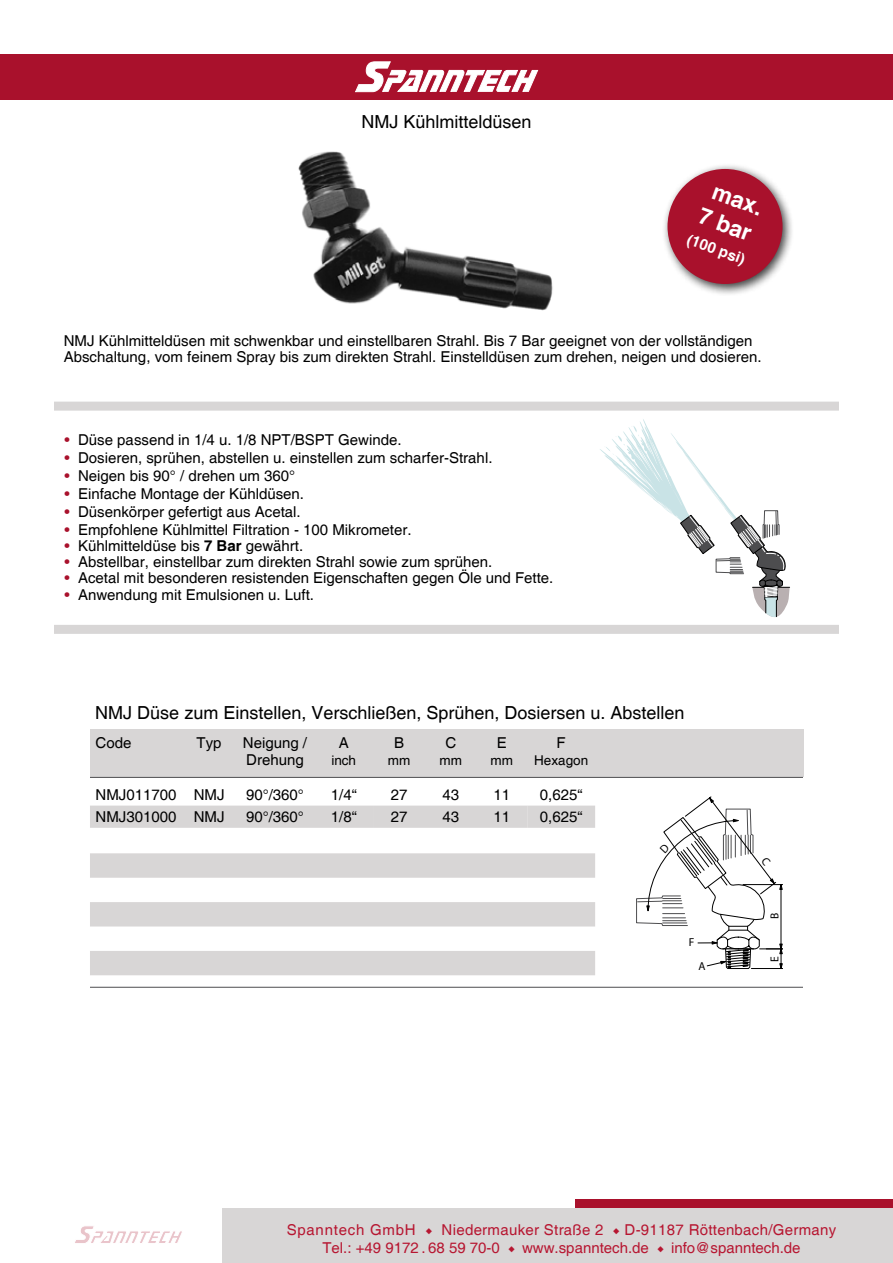
<style>
.page{position:relative;width:893px;height:1263px;background:#fff}
.page>*{position:absolute;margin:0;border:0;box-sizing:border-box;transform-origin:0 0}
.t1{font:700 22.8px/27.3px "Helvetica";color:#fff}
.t2{font:18px "Helvetica";color:#000}
.t3{font:15px/16.2px "Helvetica";color:#000101}
.t4{font:15px/17px "Helvetica";color:#000}
.t5{font:15px/18px "Helvetica";letter-spacing:.02em;color:#b71631;text-align:center}
.t6{font:700 15px "Helvetica";color:#fff}
.t7{font:13.5px "Helvetica";color:#000}
.t8{font:11.55px "Myriad Pro";color:#000}
.s1{color:#a9112c}
.s2{font-weight:700}
.s3{font-family:"Minion Pro"}
</style>
<div class="page">
<div style="left:0;top:54px;width:893px;height:46px;background:#a9112c"></div>
<div style="left:576px;top:1200px;width:317px;height:63px;background:#a9112c"></div>
<div style="left:223px;top:1209px;width:670px;height:54px;background:#d8d6d6"></div>
<svg style="left:75px;top:1226px;width:107px;height:17px"></svg>
<svg style="left:355px;top:61px;width:183px;height:31px"></svg>
<img style="left:298px;top:151px;width:255px;height:160px">
<div style="left:54px;top:402px;width:785px;height:9px;background:#d8d6d6"></div>
<div style="left:54px;top:625px;width:785px;height:9px;background:#d8d6d6"></div>
<div style="left:90px;top:729px;width:713px;height:48px;background:#d8d6d6"></div>
<hr style="left:90px;top:987px;width:713px;height:1px;background:#4d4d4f">
<hr style="left:90px;top:777px;width:713px;height:1px;background:#4d4d4f">
<svg style="left:90px;top:805px;width:505px;height:170px;fill:#d8d6d6"></svg>
<div style="left:373px;top:805px;width:154px;height:23px;background:#d8d6d6"></div>
<svg style="left:600px;top:419px;width:190px;height:199px"></svg>
<div style="left:661px;top:163px;width:133px;height:133px;background:#000;opacity:.75"></div>
<div style="left:667px;top:169px;width:115px;height:115px;background:#a9112c;border-radius:50%"></div>
<svg style="left:636px;top:797px;width:147px;height:172px"></svg>
<p class="t2" style="left:361px;top:111px;width:172px">NMJ Kühlmitteldüsen</p>
<h1 class="t1" style="left:713px;top:177px;width:58px;rotate:20deg">max.<br>7 bar</h1>
<p class="t6" style="left:691px;top:230px;width:62px;rotate:20deg">(100 psi)</p>
<p class="t3" style="left:64px;top:333px;width:699px">NMJ Kühlmitteldüsen mit schwenkbar und einstellbaren Strahl. Bis 7 Bar geeignet von der vollständigen<br>Abschaltung, vom feinem Spray bis zum direkten Strahl. Einstelldüsen zum drehen, neigen und dosieren.</p>
<p class="t4" style="left:65px;top:432px;width:338px"><span class="s1">•</span> Düse passend in 1/4 u. 1/8 NPT/BSPT Gewinde.</p>
<p class="t4" style="left:65px;top:450px;width:429px"><span class="s1">•</span> Dosieren, sprühen, abstellen u. einstellen zum scharfer-Strahl.</p>
<p class="t4" style="left:65px;top:468px;width:232px"><span class="s1">•</span> Neigen bis 90° / drehen um 360°</p>
<p class="t4" style="left:65px;top:486px;width:241px"><span class="s1">•</span> Einfache Montage der Kühldüsen.</p>
<p class="t4" style="left:65px;top:504px;width:238px"><span class="s1">•</span> Düsenkörper gefertigt aus Acetal.</p>
<p class="t4" style="left:65px;top:522px;width:348px"><span class="s1">•</span> Empfohlene Kühlmittel Filtration - 100 Mikrometer.</p>
<p class="t3" style="left:65px;top:538px;width:240px"><span class="s1">•</span> Kühlmitteldüse bis <span class="s2">7 Bar</span> gewährt.</p>
<p class="t3" style="left:65px;top:554px;width:429px"><span class="s1">•</span> Abstellbar, einstellbar zum direkten Strahl sowie zum sprühen.</p>
<p class="t3" style="left:65px;top:570px;width:490px"><span class="s1">•</span> Acetal mit besonderen resistenden Eigenschaften gegen Öle und Fette.</p>
<p class="t3" style="left:65px;top:587px;width:251px"><span class="s1">•</span> Anwendung mit Emulsionen u. Luft.</p>
<p class="t2" style="left:95px;top:702px;width:591px">NMJ Düse zum Einstellen, Verschließen, Sprühen, Dosiersen u. Abstellen</p>
<p class="t4" style="left:96px;top:735px;width:37px">Code</p>
<p class="t4" style="left:197px;top:735px;width:27px">Typ</p>
<p class="t4" style="left:243px;top:735px;width:66px">Neigung /<br>Drehung</p>
<p class="t4" style="left:339px;top:735px;width:12px">A</p>
<p class="t4" style="left:445px;top:735px;width:12px">C</p>
<p class="t7" style="left:439px;top:752px;width:24px">mm</p>
<p class="t4" style="left:394px;top:735px;width:12px">B</p>
<p class="t7" style="left:388px;top:752px;width:24px">mm</p>
<p class="t4" style="left:497px;top:735px;width:12px">E</p>
<p class="t7" style="left:490px;top:752px;width:24px">mm</p>
<p class="t4" style="left:557px;top:735px;width:11px">F</p>
<p class="t7" style="left:534px;top:752px;width:56px">Hexagon</p>
<p class="t7" style="left:331px;top:752px;width:26px">inch</p>
<p class="t4" style="left:96px;top:787px;width:130px">NMJ011700 NMJ</p>
<p class="t4" style="left:246px;top:787px;width:59px">90°/360°</p>
<p class="t4" style="left:331px;top:787px;width:27px">1/4“</p>
<p class="t4" style="left:391px;top:787px;width:18px">27</p>
<p class="t4" style="left:442px;top:787px;width:18px">43</p>
<p class="t4" style="left:493px;top:787px;width:18px">11</p>
<p class="t4" style="left:540px;top:787px;width:44px">0,625“</p>
<p class="t4" style="left:96px;top:809px;width:130px">NMJ301000 NMJ</p>
<p class="t4" style="left:246px;top:809px;width:59px">90°/360°</p>
<p class="t4" style="left:331px;top:809px;width:27px">1/8“</p>
<p class="t4" style="left:391px;top:809px;width:18px">27</p>
<p class="t4" style="left:442px;top:809px;width:18px">43</p>
<p class="t4" style="left:493px;top:809px;width:18px">11</p>
<p class="t4" style="left:540px;top:809px;width:44px">0,625“</p>
<p class="t8" style="left:689px;top:935px;width:7px">F</p>
<p class="t8" style="left:698px;top:959px;width:9px">A</p>
<p class="t8" style="left:767px;top:919px;width:8px;rotate:-90deg">B</p>
<p class="t8" style="left:767px;top:962px;width:7px;rotate:-90deg">E</p>
<p class="t5" style="left:287px;top:1221px;width:551px">Spanntech GmbH <span class="s3">◆</span> Niedermauker Straße 2 <span class="s3">◆</span> D-91187 Röttenbach/Germany<br>Tel.: +49 9172 . 68 59 70-0 <span class="s3">◆</span> www.spanntech.de <span class="s3">◆</span> info@spanntech.de</p>
</div>
